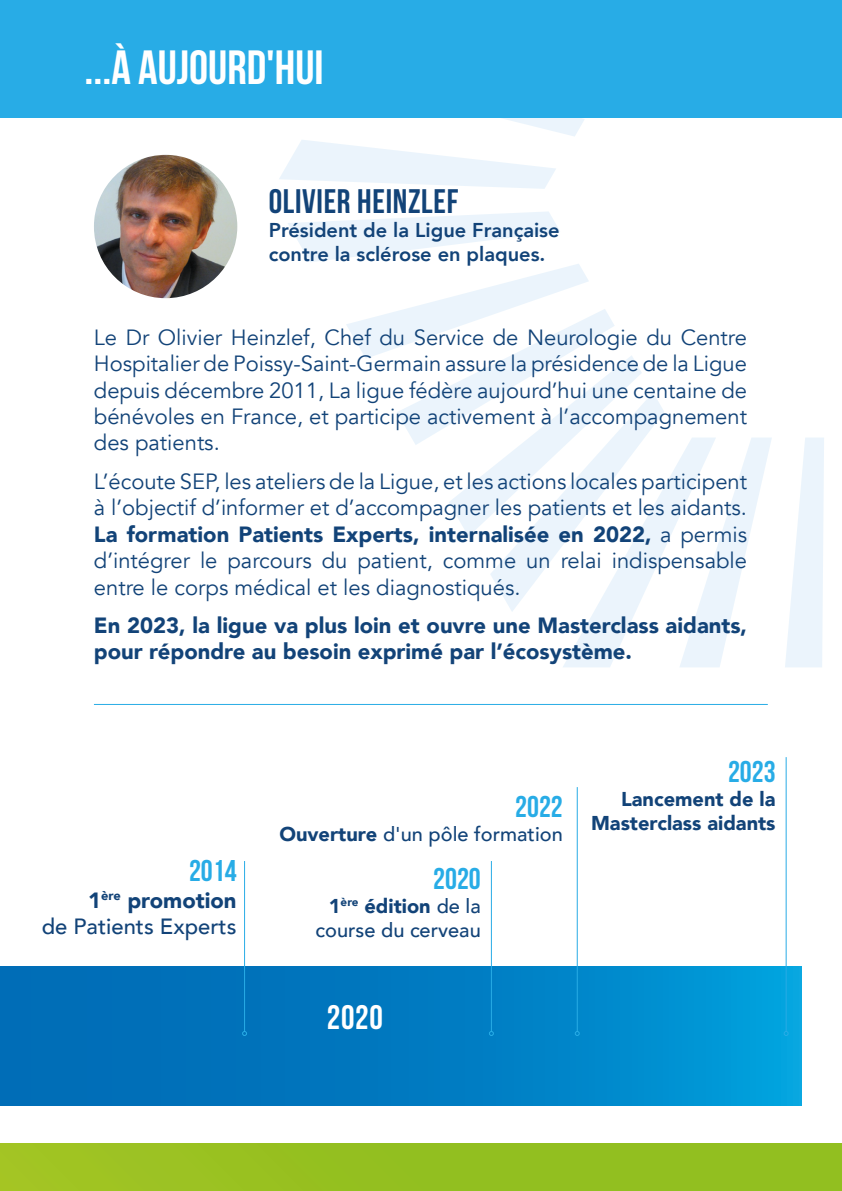
<style>
.page{position:relative;width:842px;height:1191px;background:#fff}
.page>*{position:absolute;margin:0;border:0;box-sizing:border-box;transform-origin:0 0}
.t1{font:700 48px "Bebas Neue";color:#fff}
.t2{font:700 34px "Bebas Neue";letter-spacing:.02em;color:#124378}
.t3{font:34px "Bebas Neue";color:#fff}
.TC{font:700 30px "Bebas Neue";color:#28ace6}
.TC-2{font:22px/26.4px "Avenir";color:#124378;text-align:justify}
.TC-3{font:900 22px/26.4px "Avenir";color:#124378}
.TC-4{font:500 22px/26.4px "Avenir";color:#124378;text-align:right}
.TC-5{font:500 20px/24px "Avenir";color:#124378;text-align:right}
.t4{font:800 20px/24px "Avenir";color:#124378}
.TC-6{font:900 20px/24px "Avenir";color:#124378;text-align:right}
.s1{font-weight:900}
</style>
<div class="page">
<svg style="left:785px;top:438px;width:39px;height:229px"></svg>
<svg style="left:288px;top:211px;width:484px;height:456px"></svg>
<svg style="left:279px;top:117px;width:306px;height:72px"></svg>
<div style="left:0;top:0;width:842px;height:117px;background:#28ace6"></div>
<hr style="left:94px;top:704px;width:674px;height:1px;background:#28ace6">
<div style="left:0;top:1144px;width:842px;height:47px;background:linear-gradient(to right,#9fc322,#8ebe1f)"></div>
<div style="left:0;top:966px;width:801px;height:139px;background:linear-gradient(to right,#0064b0,#0199d7)"></div>
<hr style="left:244px;top:861px;width:1px;height:170px;background:#28ace6">
<svg style="left:242px;top:1031px;width:5px;height:5px"></svg>
<hr style="left:577px;top:787px;width:1px;height:244px;background:#28ace6">
<svg style="left:575px;top:1031px;width:5px;height:5px"></svg>
<hr style="left:491px;top:861px;width:1px;height:170px;background:#28ace6">
<svg style="left:489px;top:1031px;width:5px;height:5px"></svg>
<hr style="left:786px;top:757px;width:1px;height:274px;background:#28ace6">
<svg style="left:784px;top:1031px;width:5px;height:5px"></svg>
<img style="left:94px;top:155px;width:143px;height:143px;border-radius:72px">
<p class="t1" style="left:85px;top:41px;width:241px">...À AUJOURD'HUI</p>
<h1 class="t2" style="left:269px;top:182px;width:191px">OLIVIER HEINZLEF</h1>
<h1 class="t4" style="left:269px;top:218px;width:292px">Président de la Ligue Française contre la sclérose en plaques.</h1>
<p class="TC-2" style="left:94px;top:324px;width:655px">Le Dr Olivier Heinzlef, Chef du Service de Neurologie du Centre Hospitalier de Poissy-Saint-Germain assure la présidence de la Ligue depuis décembre 2011, La ligue fédère aujourd’hui une centaine de bénévoles en France, et participe activement à l’accompagnement des patients.</p>
<p class="TC-2" style="left:94px;top:468px;width:655px">L’écoute SEP, les ateliers de la Ligue, et les actions locales participent à l’objectif d’informer et d’accompagner les patients et les aidants.<br><span class="s1">La formation Patients Experts, internalisée en 2022,</span> a permis d’intégrer le parcours du patient, comme un relai indispensable entre le corps médical et les diagnostiqués.</p>
<p class="TC-3" style="left:94px;top:611px;width:655px">En 2023, la ligue va plus loin et ouvre une Masterclass aidants, pour répondre au besoin exprimé par l’écosystème.</p>
<p class="TC" style="left:189px;top:854px;width:49px">2014</p>
<p class="TC-4" style="left:42px;top:885px;width:196px"><span class="s1">1</span><sup>ère</sup> <span class="s1">promotion<br></span>de Patients Experts</p>
<p class="TC" style="left:515px;top:790px;width:49px">2022</p>
<p class="TC-5" style="left:279px;top:821px;width:285px"><span class="s1">Ouverture</span> d'un pôle formation</p>
<p class="TC" style="left:433px;top:862px;width:49px">2020</p>
<p class="TC-5" style="left:315px;top:892px;width:167px"><span class="s1">1</span><sup>ère</sup> <span class="s1">édition</span> de la course du cerveau</p>
<h1 class="t3" style="left:327px;top:998px;width:57px">2020</h1>
<p class="TC" style="left:728px;top:755px;width:49px">2023</p>
<p class="TC-6" style="left:591px;top:786px;width:186px">Lancement de la<br>Masterclass aidants</p>
</div>
